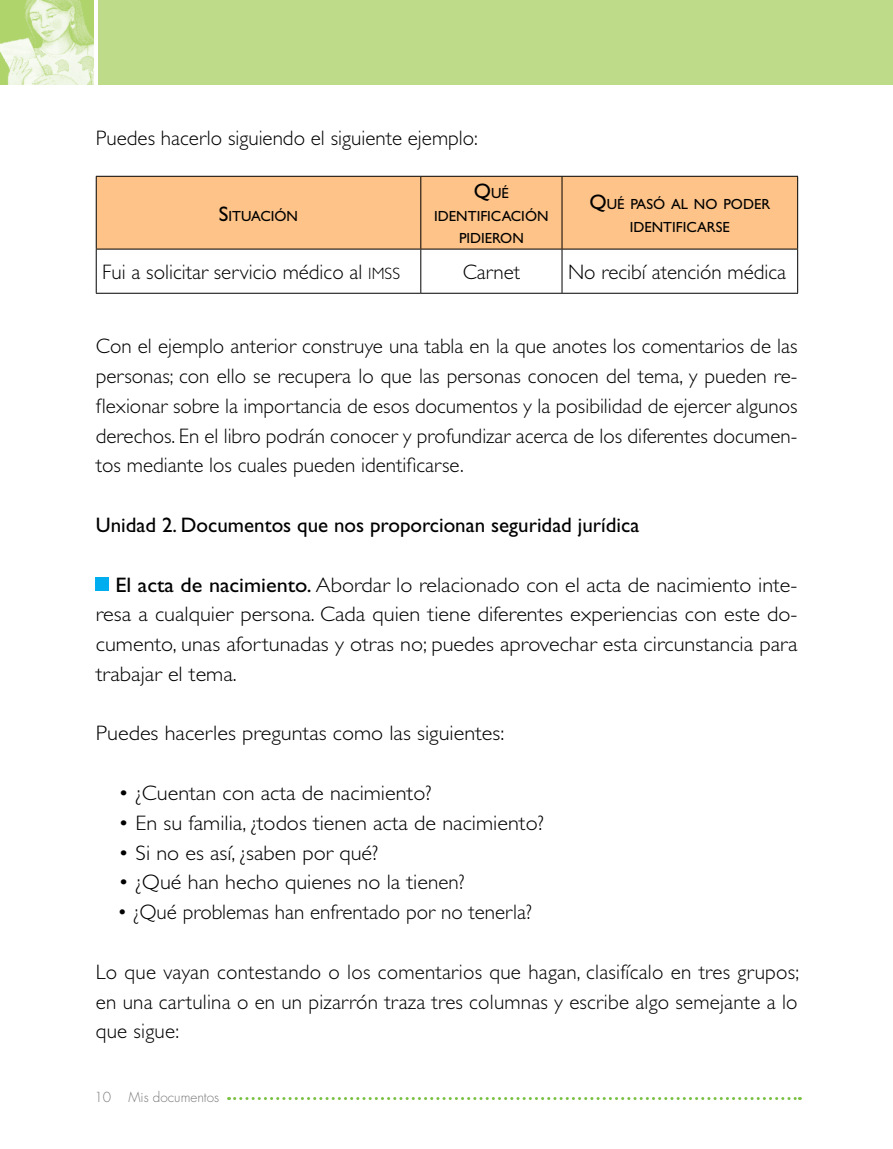
<style>
.page{position:relative;width:893px;height:1149px;background:#fff}
.page>*{position:absolute;margin:0;border:0;box-sizing:border-box;transform-origin:0 0}
.t1{font:300 21px/29.7px "Gill Sans";color:#000;text-align:justify}
.t2{font:300 21px/29.7px "Gill Sans";color:#000;text-align:justify;scale:1.06 1}
.t3{font:21px "Gill Sans";color:#000}
.t4{font:14.7px/22.5px "Gill Sans";color:#000;text-align:center}
.t5{font:300 13.5px "Futura Primaria";color:#77787b}
.s1{font-size:21px}
.s2{font-size:16.5px}
.s3{font-weight:400}
</style>
<div class="page">
<svg style="left:229px;top:1097px;width:571px;height:2px"></svg>
<div style="left:0;top:0;width:893px;height:85px;background:#bedb89"></div>
<img style="left:0;top:0;width:94px;height:85px">
<hr style="left:94px;top:0;width:4px;height:119px;background:#fff">
<div style="left:97px;top:177px;width:700px;height:72px;background:#fdc388"></div>
<hr style="left:96px;top:176px;width:325px;height:1px;background:#000">
<hr style="left:96px;top:177px;width:1px;height:72px;background:#000">
<hr style="left:421px;top:176px;width:141px;height:1px;background:#000">
<hr style="left:420px;top:177px;width:1px;height:72px;background:#000">
<hr style="left:562px;top:176px;width:236px;height:1px;background:#000">
<hr style="left:562px;top:177px;width:1px;height:72px;background:#000">
<hr style="left:797px;top:177px;width:1px;height:72px;background:#000">
<hr style="left:96px;top:249px;width:325px;height:1px;background:#000">
<hr style="left:96px;top:249px;width:1px;height:44px;background:#000">
<hr style="left:421px;top:249px;width:141px;height:1px;background:#000">
<hr style="left:420px;top:249px;width:1px;height:44px;background:#000">
<hr style="left:562px;top:249px;width:236px;height:1px;background:#000">
<hr style="left:562px;top:249px;width:1px;height:44px;background:#000">
<hr style="left:797px;top:249px;width:1px;height:44px;background:#000">
<hr style="left:96px;top:293px;width:325px;height:1px;background:#000">
<hr style="left:421px;top:293px;width:141px;height:1px;background:#000">
<hr style="left:562px;top:293px;width:236px;height:1px;background:#000">
<div style="left:96px;top:577px;width:13px;height:14px;background:#00aeef"></div>
<p class="t1" style="left:96px;top:123px;width:384px">Puedes hacerlo siguiendo el siguiente ejemplo:</p>
<p class="t4" style="left:219px;top:204px;width:81px"><span class="s1">S</span>ITUACIÓN</p>
<p class="t4" style="left:434px;top:182px;width:116px"><span class="s1">Q</span>UÉ<br>IDENTIFICACIÓN<br>PIDIERON</p>
<p class="t4" style="left:589px;top:193px;width:182px"><span class="s1">Q</span>UÉ PASÓ AL NO PODER<br>IDENTIFICARSE</p>
<p class="t1" style="left:102px;top:257px;width:299px">Fui a solicitar servicio médico al <span class="s2">IMSS</span></p>
<p class="t1" style="left:463px;top:257px;width:59px">Carnet</p>
<p class="t1" style="left:568px;top:257px;width:220px">No recibí atención médica</p>
<p class="t1" style="left:96px;top:331px;width:703px">Con el ejemplo anterior construye una tabla en la que anotes los comentarios de las personas; con ello se recupera lo que las personas conocen del tema, y pueden re&shy;flexionar sobre la importancia de esos documentos y la posibilidad de ejercer algunos derechos. En el libro podrán conocer y profundizar acerca de los diferentes documen&shy;tos mediante los cuales pueden identificarse.</p>
<p class="t3" style="left:96px;top:512px;width:545px">Unidad 2. Documentos que nos proporcionan seguridad jurídica</p>
<p class="t2" style="left:96px;top:569px;width:663px;text-indent:20px"><span class="s3">El acta de nacimiento.</span> Abordar lo relacionado con el acta de nacimiento inte&shy;resa a cualquier persona. Cada quien tiene diferentes experiencias con este do&shy;cumento, unas afortunadas y otras no; puedes aprovechar esta circunstancia para trabajar el tema.</p>
<p class="t2" style="left:96px;top:718px;width:387px">Puedes hacerles preguntas como las siguientes:</p>
<p class="t2" style="left:118px;top:778px;width:297px">• ¿Cuentan con acta de nacimiento?</p>
<p class="t2" style="left:118px;top:807px;width:403px">• En su familia, ¿todos tienen acta de nacimiento?</p>
<p class="t2" style="left:118px;top:837px;width:247px">• Si no es así, ¿saben por qué?</p>
<p class="t2" style="left:118px;top:867px;width:328px">• ¿Qué han hecho quienes no la tienen?</p>
<p class="t1" style="left:117px;top:897px;width:416px">• ¿Qué problemas han enfrentado por no tenerla?</p>
<p class="t1" style="left:96px;top:956px;width:705px">Lo que vayan contestando o los comentarios que hagan, clasifícalo en tres grupos; en una cartulina o en un pizarrón traza tres columnas y escribe algo semejante a lo que sigue:</p>
<p class="t5" style="left:95px;top:1088px;width:18px">10</p>
<p class="t5" style="left:128px;top:1088px;width:92px">Mis documentos</p>
</div>
